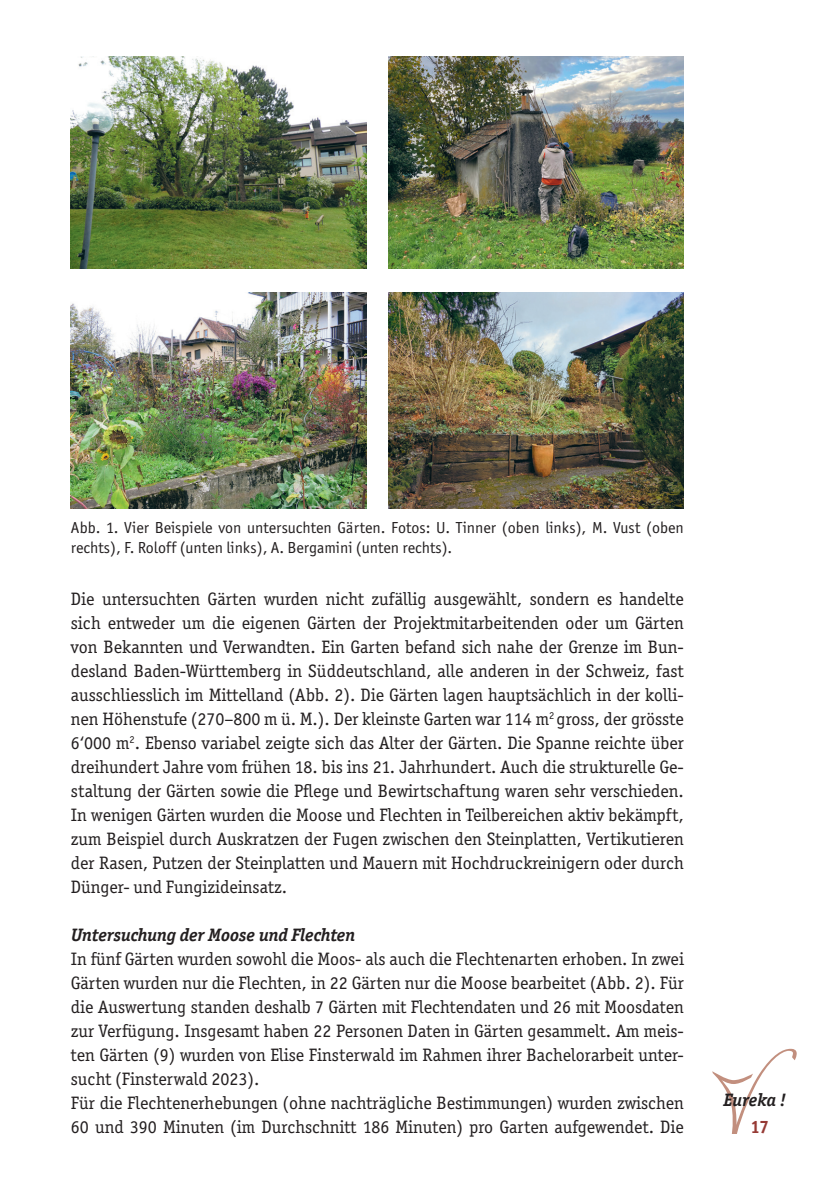
<style>
.page{position:relative;width:840px;height:1191px;background:#fff}
.page>*{position:absolute;margin:0;border:0;box-sizing:border-box;transform-origin:0 0}
.t1{font:18px/24px "Officina Ser ITC Std";color:#231f20;text-align:justify}
.t2{font:italic 700 18px "Officina Ser ITC Std";color:#231f20}
.t3{font:700 18px "Officina Ser ITC Std";color:#963a35}
.t4{font:16px/20px "Officina Sans ITC Std";color:#231f20}
</style>
<div class="page">
<svg style="left:712px;top:1048px;width:84px;height:85px"></svg>
<img style="left:71px;top:57px;width:295px;height:212px">
<img style="left:388px;top:57px;width:295px;height:212px">
<img style="left:71px;top:293px;width:295px;height:216px">
<img style="left:388px;top:293px;width:295px;height:216px">
<p class="t4" style="left:71px;top:517px;width:614px">Abb. 1. Vier Beispiele von untersuchten Gärten. Fotos: U. Tinner (oben links), M. Vust (oben rechts), F. Roloff (unten links), A. Bergamini (unten rechts).</p>
<p class="t1" style="left:71px;top:586px;width:614px">Die untersuchten Gärten wurden nicht zufällig ausgewählt, sondern es handelte sich entweder um die eigenen Gärten der Projektmitarbeitenden oder um Gärten von Bekannten und Verwandten. Ein Garten befand sich nahe der Grenze im Bun&shy;desland Baden-Württemberg in Süddeutschland, alle anderen in der Schweiz, fast ausschliesslich im Mittelland (Abb. 2). Die Gärten lagen hauptsächlich in der kolli&shy;nen Höhenstufe (270–800 m ü. M.). Der kleinste Garten war 114 m<sup>2</sup> gross, der grösste 6‘000 m<sup>2</sup>. Ebenso variabel zeigte sich das Alter der Gärten. Die Spanne reichte über dreihundert Jahre vom frühen 18. bis ins 21. Jahrhundert. Auch die strukturelle Ge&shy;staltung der Gärten sowie die Pflege und Bewirtschaftung waren sehr verschieden.<br>In wenigen Gärten wurden die Moose und Flechten in Teilbereichen aktiv bekämpft, zum Beispiel durch Auskratzen der Fugen zwischen den Steinplatten, Vertikutieren der Rasen, Putzen der Steinplatten und Mauern mit Hochdruckreinigern oder durch Dünger- und Fungizideinsatz.</p>
<p class="t2" style="left:71px;top:924px;width:286px">Untersuchung der Moose und Flechten</p>
<p class="t1" style="left:71px;top:946px;width:614px;text-align:left">In fünf Gärten wurden sowohl die Moos- als auch die Flechtenarten erhoben. In zwei Gärten wurden nur die Flechten, in 22 Gärten nur die Moose bearbeitet (Abb. 2). Für die Auswertung standen deshalb 7 Gärten mit Flechtendaten und 26 mit Moosdaten zur Verfügung. Insgesamt haben 22 Personen Daten in Gärten gesammelt. Am meis&shy;ten Gärten (9) wurden von Elise Finsterwald im Rahmen ihrer Bachelorarbeit unter&shy;sucht (Finsterwald 2023).<br>Für die Flechtenerhebungen (ohne nachträgliche Bestimmungen) wurden zwischen 60 und 390 Minuten (im Durchschnitt 186 Minuten) pro Garten aufgewendet. Die</p>
<p class="t2" style="left:723px;top:1089px;width:64px">Eureka !</p>
<p class="t3" style="left:750px;top:1115px;width:20px">17</p>
</div>
